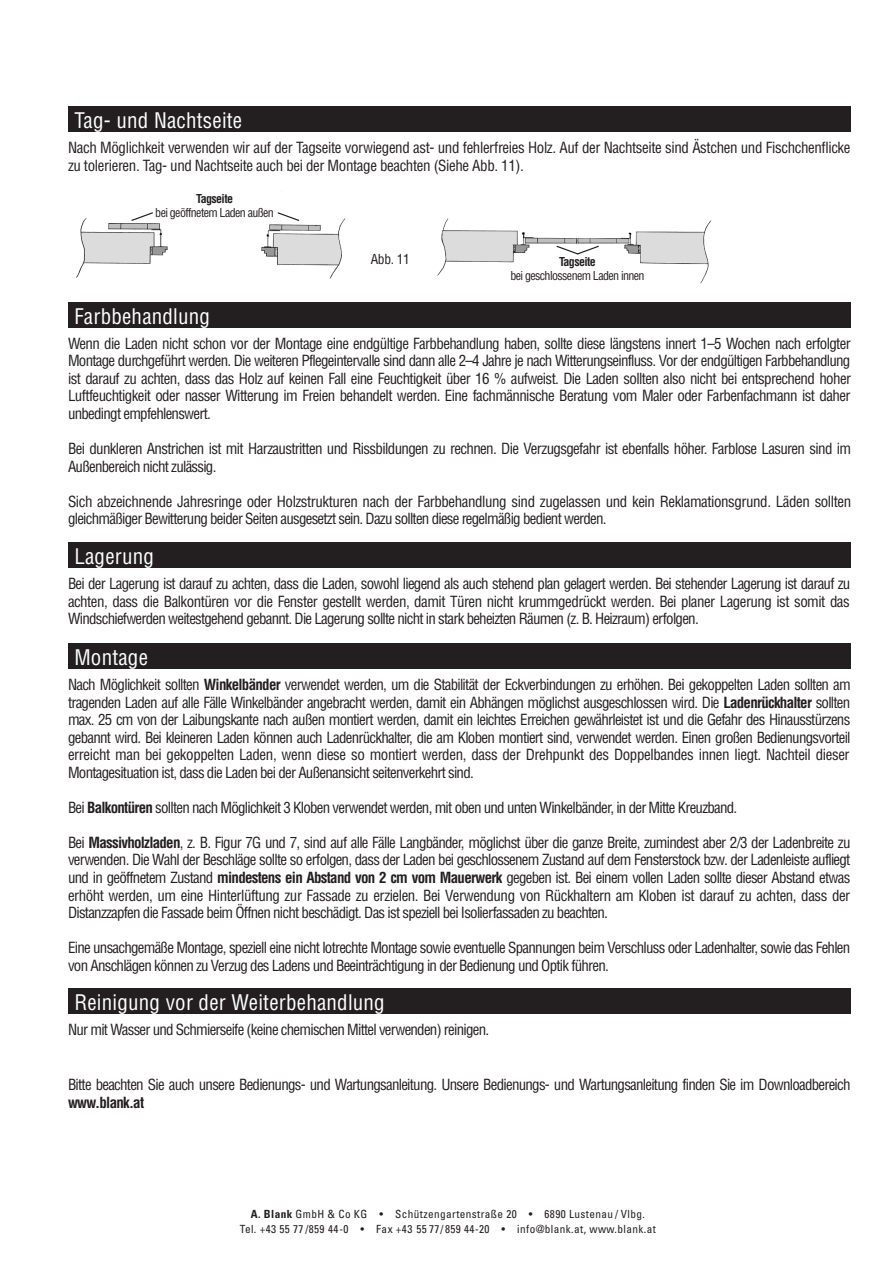
<style>
.page{position:relative;width:893px;height:1263px;background:#fff}
.page>*{position:absolute;margin:0;border:0;box-sizing:border-box;transform-origin:0 0}
.t1{font:condensed 21px "Helvetica";letter-spacing:.01em;color:#fff}
.t2{font:condensed 15px/17.5px "Helvetica";letter-spacing:-.05em;color:#231f20;text-align:justify}
.t3{font:condensed 15px/17.5px "Helvetica";letter-spacing:-.03em;color:#231f20}
.t4{font:condensed 15px/17.5px "Helvetica";letter-spacing:-.025em;color:#231f20}
.t5{font:700 condensed 15px "Helvetica";letter-spacing:-.05em;color:#231f20}
.t6{font:condensed 13.5px "Helvetica";color:#231f20}
.t7{font:condensed 12px "Helvetica";letter-spacing:-.05em;color:#231f20}
.t8{font:700 condensed 12px "Helvetica";letter-spacing:-.05em;color:#231f20}
.t9{font:condensed 11.25px/15px "Univers";letter-spacing:.035em;color:#231f20;text-align:center}
.s1{font-weight:700}
</style>
<div class="page">
<div style="left:68px;top:106px;width:782px;height:26px;background:#231f20"></div>
<img style="left:437px;top:218px;width:275px;height:66px">
<svg style="left:555px;top:245px;width:45px;height:11px"></svg>
<img style="left:76px;top:218px;width:270px;height:61px">
<svg style="left:276px;top:212px;width:25px;height:10px"></svg>
<svg style="left:130px;top:212px;width:24px;height:10px"></svg>
<div style="left:68px;top:302px;width:782px;height:25px;background:#231f20"></div>
<div style="left:68px;top:542px;width:782px;height:26px;background:#231f20"></div>
<div style="left:68px;top:643px;width:782px;height:26px;background:#231f20"></div>
<div style="left:68px;top:988px;width:782px;height:25px;background:#231f20"></div>
<h1 class="t1" style="left:74px;top:107px;width:169px">Tag- und Nachtseite</h1>
<p class="t4" style="left:68px;top:139px;width:784px">Nach Möglichkeit verwenden wir auf der Tagseite vorwiegend ast- und fehlerfreies Holz. Auf der Nachtseite sind Ästchen und Fischchenflicke zu tolerieren. Tag- und Nachtseite auch bei der Montage beachten (Siehe Abb. 11).</p>
<p class="t8" style="left:196px;top:191px;width:38px">Tagseite</p>
<p class="t7" style="left:155px;top:205px;width:120px">bei geöffnetem Laden außen</p>
<p class="t6" style="left:371px;top:251px;width:41px">Abb. 11</p>
<p class="t8" style="left:559px;top:254px;width:38px">Tagseite</p>
<p class="t7" style="left:510px;top:268px;width:136px">bei geschlossenem Laden innen</p>
<h1 class="t1" style="left:74px;top:303px;width:137px">Farbbehandlung</h1>
<p class="t2" style="left:68px;top:334px;width:784px">Wenn die Laden nicht schon vor der Montage eine endgültige Farbbehandlung haben, sollte diese längstens innert 1–5 Wochen nach erfolgter Montage durchgeführt werden. Die weiteren Pflegeintervalle sind dann alle 2–4 Jahre je nach Witterungseinfluss. Vor der endgültigen Farbbehandlung ist darauf zu achten, dass das Holz auf keinen Fall eine Feuchtigkeit über 16 % aufweist. Die Laden sollten also nicht bei entsprechend hoher Luftfeuchtigkeit oder nasser Witterung im Freien behandelt werden. Eine fachmännische Beratung vom Maler oder Farbenfachmann ist daher unbedingt empfehlenswert.</p>
<p class="t2" style="left:68px;top:439px;width:785px">Bei dunkleren Anstrichen ist mit Harzaustritten und Rissbildungen zu rechnen. Die Verzugsgefahr ist ebenfalls höher. Farblose Lasuren sind im<br>Außenbereich nicht zulässig.</p>
<p class="t3" style="left:68px;top:492px;width:785px">Sich abzeichnende Jahresringe oder Holzstrukturen nach der Farbbehandlung sind zugelassen und kein Reklamationsgrund. Läden sollten gleichmäßiger Bewitterung beider Seiten ausgesetzt sein. Dazu sollten diese regelmäßig bedient werden.</p>
<h1 class="t1" style="left:74px;top:543px;width:81px">Lagerung</h1>
<p class="t2" style="left:68px;top:575px;width:784px">Bei der Lagerung ist darauf zu achten, dass die Laden, sowohl liegend als auch stehend plan gelagert werden. Bei stehender Lagerung ist darauf zu achten, dass die Balkontüren vor die Fenster gestellt werden, damit Türen nicht krummgedrückt werden. Bei planer Lagerung ist somit das Windschiefwerden weitestgehend gebannt. Die Lagerung sollte nicht in stark beheizten Räumen (z. B. Heizraum) erfolgen.</p>
<h1 class="t1" style="left:74px;top:644px;width:75px">Montage</h1>
<p class="t2" style="left:68px;top:675px;width:784px">Nach Möglichkeit sollten <span class="s1">Winkelbänder</span> verwendet werden, um die Stabilität der Eckverbindungen zu erhöhen. Bei gekoppelten Laden sollten am tragenden Laden auf alle Fälle Winkelbänder angebracht werden, damit ein Abhängen möglichst ausgeschlossen wird. Die <span class="s1">Ladenrückhalter</span> sollten max. 25 cm von der Laibungskante nach außen montiert werden, damit ein leichtes Erreichen gewährleistet ist und die Gefahr des Hinausstürzens gebannt wird. Bei kleineren Laden können auch Ladenrückhalter, die am Kloben montiert sind, verwendet werden. Einen großen Bedienungsvorteil erreicht man bei gekoppelten Laden, wenn diese so montiert werden, dass der Drehpunkt des Doppelbandes innen liegt. Nachteil dieser Montagesituation ist, dass die Laden bei der Außenansicht seitenverkehrt sind.</p>
<p class="t2" style="left:68px;top:798px;width:671px">Bei <span class="s1">Balkontüren</span> sollten nach Möglichkeit 3 Kloben verwendet werden, mit oben und unten Winkelbänder, in der Mitte Kreuzband.</p>
<p class="t2" style="left:68px;top:833px;width:784px">Bei <span class="s1">Massivholzladen</span>, z. B. Figur 7G und 7, sind auf alle Fälle Langbänder, möglichst über die ganze Breite, zumindest aber 2/3 der Ladenbreite zu verwenden. Die Wahl der Beschläge sollte so erfolgen, dass der Laden bei geschlossenem Zustand auf dem Fensterstock bzw. der Ladenleiste aufliegt und in geöffnetem Zustand <span class="s1">mindestens ein Abstand von 2 cm vom Mauerwerk</span> gegeben ist. Bei einem vollen Laden sollte dieser Abstand etwas erhöht werden, um eine Hinterlüftung zur Fassade zu erzielen. Bei Verwendung von Rückhaltern am Kloben ist darauf zu achten, dass der Distanzzapfen die Fassade beim Öffnen nicht beschädigt. Das ist speziell bei Isolierfassaden zu beachten.</p>
<p class="t2" style="left:68px;top:939px;width:784px">Eine unsachgemäße Montage, speziell eine nicht lotrechte Montage sowie eventuelle Spannungen beim Verschluss oder Ladenhalter, sowie das Fehlen von Anschlägen können zu Verzug des Ladens und Beeinträchtigung in der Bedienung und Optik führen.</p>
<h1 class="t1" style="left:74px;top:989px;width:312px">Reinigung vor der Weiterbehandlung</h1>
<p class="t2" style="left:68px;top:1020px;width:423px">Nur mit Wasser und Schmierseife (keine chemischen Mittel verwenden) reinigen.</p>
<p class="t2" style="left:68px;top:1075px;width:784px">Bitte beachten Sie auch unsere Bedienungs- und Wartungsanleitung. Unsere Bedienungs- und Wartungsanleitung finden Sie im Downloadbereich</p>
<p class="t5" style="left:68px;top:1093px;width:78px">www.blank.at</p>
<p class="t9" style="left:240px;top:1206px;width:417px"><span class="s1">A. Blank</span> GmbH &amp; Co KG • Schützengartenstraße 20 • 6890 Lustenau / Vlbg.<br>Tel. +43 55 77 /859 44-0 • Fax +43 55 77/ 859 44-20 • info@blank.at, www.blank.at</p>
</div>
